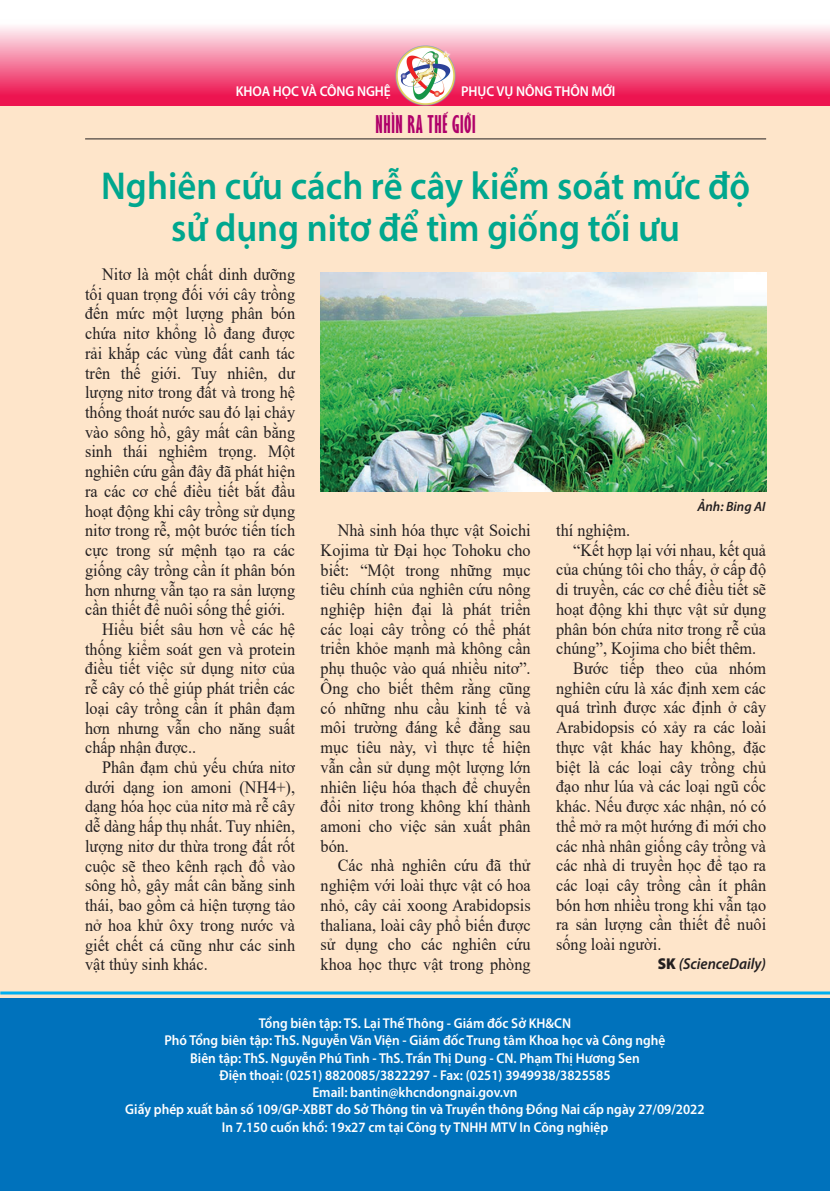
<style>
.page{position:relative;width:830px;height:1191px;background:#fff}
.page>*{position:absolute;margin:0;border:0;box-sizing:border-box;transform-origin:0 0}
.t1{font:600 39px/42px "Myriad Pro";color:#00a78e;text-align:center;scale:.94 1}
.t2{font:22.5px "UTM Gill Sans KT";letter-spacing:.03em;color:#b0016a}
.t3{font:17.25px/19.6px "Times New Roman";color:#231f20;text-align:justify;scale:.94 1}
.t4{font:italic 600 15.75px "Myriad Pro";letter-spacing:-.005em;color:#231f20;scale:.95 1}
.t5{font:600 14.25px/17.2px "Myriad Pro";color:#fff;text-align:center;scale:.94 1}
.t6{font:italic 600 13.5px "Myriad Pro";color:#231f20}
.s1{font-weight:900;font-style:normal}
</style>
<div class="page">
<div style="left:0;top:98px;width:829px;height:927px;background:#fee5ca"></div>
<hr style="left:85px;top:139px;width:680px;height:1px;background:#231f20">
<svg style="left:0;top:26px;width:829px;height:80px;background:#f4779a"></svg>
<img style="left:395px;top:46px;width:60px;height:59px">
<div style="left:0;top:998px;width:829px;height:193px;background:#0072bc"></div>
<hr style="left:0;top:991px;width:829px;height:3px;background:#00aeef">
<img style="left:320px;top:272px;width:445px;height:220px">
<p class="t5" style="left:236px;top:82px;width:166px">KHOA HỌC VÀ CÔNG NGHỆ</p>
<p class="t5" style="left:461px;top:82px;width:165px">PHỤC VỤ NÔNG THÔN MỚI</p>
<h2 class="t2" style="left:375px;top:110px;width:102px">NHÌN RA THẾ GIỚI</h2>
<h1 class="t1" style="left:101px;top:164px;width:691px">Nghiên cứu cách rễ cây kiểm soát mức độ sử dụng nitơ để tìm giống tối ưu</h1>
<p class="t3" style="left:102px;top:264px;width:207px">Nitơ là một chất dinh dưỡng</p>
<p class="t3" style="left:85px;top:283px;width:225px">tối quan trọng đối với cây trồng</p>
<p class="t3" style="left:85px;top:303px;width:225px">đến mức một lượng phân bón</p>
<p class="t3" style="left:85px;top:323px;width:225px">chứa nitơ khổng lồ đang được</p>
<p class="t3" style="left:85px;top:343px;width:225px">rải khắp các vùng đất canh tác</p>
<p class="t3" style="left:85px;top:362px;width:225px">trên thế giới. Tuy nhiên, dư</p>
<p class="t3" style="left:85px;top:382px;width:225px">lượng nitơ trong đất và trong hệ</p>
<p class="t3" style="left:85px;top:402px;width:225px">thống thoát nước sau đó lại chảy</p>
<p class="t3" style="left:85px;top:421px;width:225px">vào sông hồ, gây mất cân bằng</p>
<p class="t3" style="left:85px;top:441px;width:225px">sinh thái nghiêm trọng. Một</p>
<p class="t3" style="left:85px;top:461px;width:225px">nghiên cứu gần đây đã phát hiện</p>
<p class="t3" style="left:85px;top:481px;width:225px">ra các cơ chế điều tiết bắt đầu</p>
<p class="t3" style="left:85px;top:500px;width:225px">hoạt động khi cây trồng sử dụng</p>
<p class="t3" style="left:85px;top:520px;width:225px">nitơ trong rễ, một bước tiến tích</p>
<p class="t3" style="left:85px;top:540px;width:225px">cực trong sứ mệnh tạo ra các</p>
<p class="t3" style="left:85px;top:559px;width:225px">giống cây trồng cần ít phân bón</p>
<p class="t3" style="left:85px;top:579px;width:225px">hơn nhưng vẫn tạo ra sản lượng</p>
<p class="t3" style="left:85px;top:599px;width:214px">cần thiết để nuôi sống thế giới.</p>
<p class="t3" style="left:102px;top:619px;width:207px">Hiểu biết sâu hơn về các hệ</p>
<p class="t3" style="left:85px;top:638px;width:225px">thống kiểm soát gen và protein</p>
<p class="t3" style="left:85px;top:658px;width:225px">điều tiết việc sử dụng nitơ của</p>
<p class="t3" style="left:85px;top:678px;width:225px">rễ cây có thể giúp phát triển các</p>
<p class="t3" style="left:85px;top:697px;width:225px">loại cây trồng cần ít phân đạm</p>
<p class="t3" style="left:85px;top:717px;width:225px">hơn nhưng vẫn cho năng suất</p>
<p class="t3" style="left:85px;top:737px;width:120px">chấp nhận được..</p>
<p class="t3" style="left:102px;top:757px;width:207px">Phân đạm chủ yếu chứa nitơ</p>
<p class="t3" style="left:85px;top:776px;width:225px">dưới dạng ion amoni (NH4+),</p>
<p class="t3" style="left:85px;top:796px;width:225px">dạng hóa học của nitơ mà rễ cây</p>
<p class="t3" style="left:85px;top:816px;width:225px">dễ dàng hấp thụ nhất. Tuy nhiên,</p>
<p class="t3" style="left:85px;top:835px;width:225px">lượng nitơ dư thừa trong đất rốt</p>
<p class="t3" style="left:85px;top:855px;width:225px">cuộc sẽ theo kênh rạch đổ vào</p>
<p class="t3" style="left:85px;top:875px;width:225px">sông hồ, gây mất cân bằng sinh</p>
<p class="t3" style="left:85px;top:895px;width:225px">thái, bao gồm cả hiện tượng tảo</p>
<p class="t3" style="left:85px;top:914px;width:225px">nở hoa khử ôxy trong nước và</p>
<p class="t3" style="left:85px;top:934px;width:225px">giết chết cá cũng như các sinh</p>
<p class="t3" style="left:85px;top:954px;width:132px">vật thủy sinh khác.</p>
<p class="t6" style="left:697px;top:498px;width:70px">Ảnh: Bing AI</p>
<p class="t3" style="left:556px;top:520px;width:80px">thí nghiệm.</p>
<p class="t3" style="left:573px;top:539px;width:207px">“Kết hợp lại với nhau, kết quả</p>
<p class="t3" style="left:556px;top:559px;width:225px">của chúng tôi cho thấy, ở cấp độ</p>
<p class="t3" style="left:556px;top:579px;width:225px">di truyền, các cơ chế điều tiết sẽ</p>
<p class="t3" style="left:556px;top:598px;width:225px">hoạt động khi thực vật sử dụng</p>
<p class="t3" style="left:556px;top:618px;width:225px">phân bón chứa nitơ trong rễ của</p>
<p class="t3" style="left:556px;top:638px;width:214px">chúng”, Kojima cho biết thêm.</p>
<p class="t3" style="left:573px;top:658px;width:207px">Bước tiếp theo của nhóm</p>
<p class="t3" style="left:556px;top:677px;width:225px">nghiên cứu là xác định xem các</p>
<p class="t3" style="left:556px;top:697px;width:225px">quá trình được xác định ở cây</p>
<p class="t3" style="left:556px;top:717px;width:225px">Arabidopsis có xảy ra các loài</p>
<p class="t3" style="left:556px;top:736px;width:225px">thực vật khác hay không, đặc</p>
<p class="t3" style="left:556px;top:756px;width:225px">biệt là các loại cây trồng chủ</p>
<p class="t3" style="left:556px;top:776px;width:225px">đạo như lúa và các loại ngũ cốc</p>
<p class="t3" style="left:556px;top:796px;width:225px">khác. Nếu được xác nhận, nó có</p>
<p class="t3" style="left:556px;top:815px;width:225px">thể mở ra một hướng đi mới cho</p>
<p class="t3" style="left:556px;top:835px;width:225px">các nhà nhân giống cây trồng và</p>
<p class="t3" style="left:556px;top:855px;width:225px">các nhà di truyền học để tạo ra</p>
<p class="t3" style="left:556px;top:875px;width:225px">các loại cây trồng cần ít phân</p>
<p class="t3" style="left:556px;top:894px;width:225px">bón hơn nhiều trong khi vẫn tạo</p>
<p class="t3" style="left:556px;top:914px;width:225px">ra sản lượng cần thiết để nuôi</p>
<p class="t3" style="left:556px;top:934px;width:113px">sống loài người.</p>
<p class="t4" style="left:657px;top:954px;width:115px"><span class="s1">SK</span> (ScienceDaily)</p>
<p class="t3" style="left:320px;top:520px;width:225px;text-indent:17px">Nhà sinh hóa thực vật Soichi Kojima từ Đại học Tohoku cho biết: “Một trong những mục tiêu chính của nghiên cứu nông nghiệp hiện đại là phát triển các loại cây trồng có thể phát triển khỏe mạnh mà không cần phụ thuộc vào quá nhiều nitơ”.<br>Ông cho biết thêm rằng cũng có những nhu cầu kinh tế và môi trường đáng kể đằng sau mục tiêu này, vì thực tế hiện vẫn cần sử dụng một lượng lớn nhiên liệu hóa thạch để chuyển đổi nitơ trong không khí thành amoni cho việc sản xuất phân bón.</p>
<p class="t3" style="left:320px;top:855px;width:225px;text-indent:17px">Các nhà nghiên cứu đã thử nghiệm với loài thực vật có hoa nhỏ, cây cải xoong Arabidopsis thaliana, loài cây phổ biến được sử dụng cho các nghiên cứu khoa học thực vật trong phòng</p>
<p class="t5" style="left:125px;top:1014px;width:617px">Tổng biên tập: TS. Lại Thế Thông - Giám đốc Sở KH&amp;CN<br>Phó Tổng biên tập: ThS. Nguyễn Văn Viện - Giám đốc Trung tâm Khoa học và Công nghệ<br>Biên tập: ThS. Nguyễn Phú Tình - ThS. Trần Thị Dung - CN. Phạm Thị Hương Sen<br>Điện thoại: (0251) 8820085/3822297 - Fax: (0251) 3949938/3825585<br>Email: bantin@khcndongnai.gov.vn<br>Giấy phép xuất bản số 109/GP-XBBT do Sở Thông tin và Truyền thông Đồng Nai cấp ngày 27/09/2022<br>In 7.150 cuốn khổ: 19x27 cm tại Công ty TNHH MTV In Công nghiệp</p>
</div>
